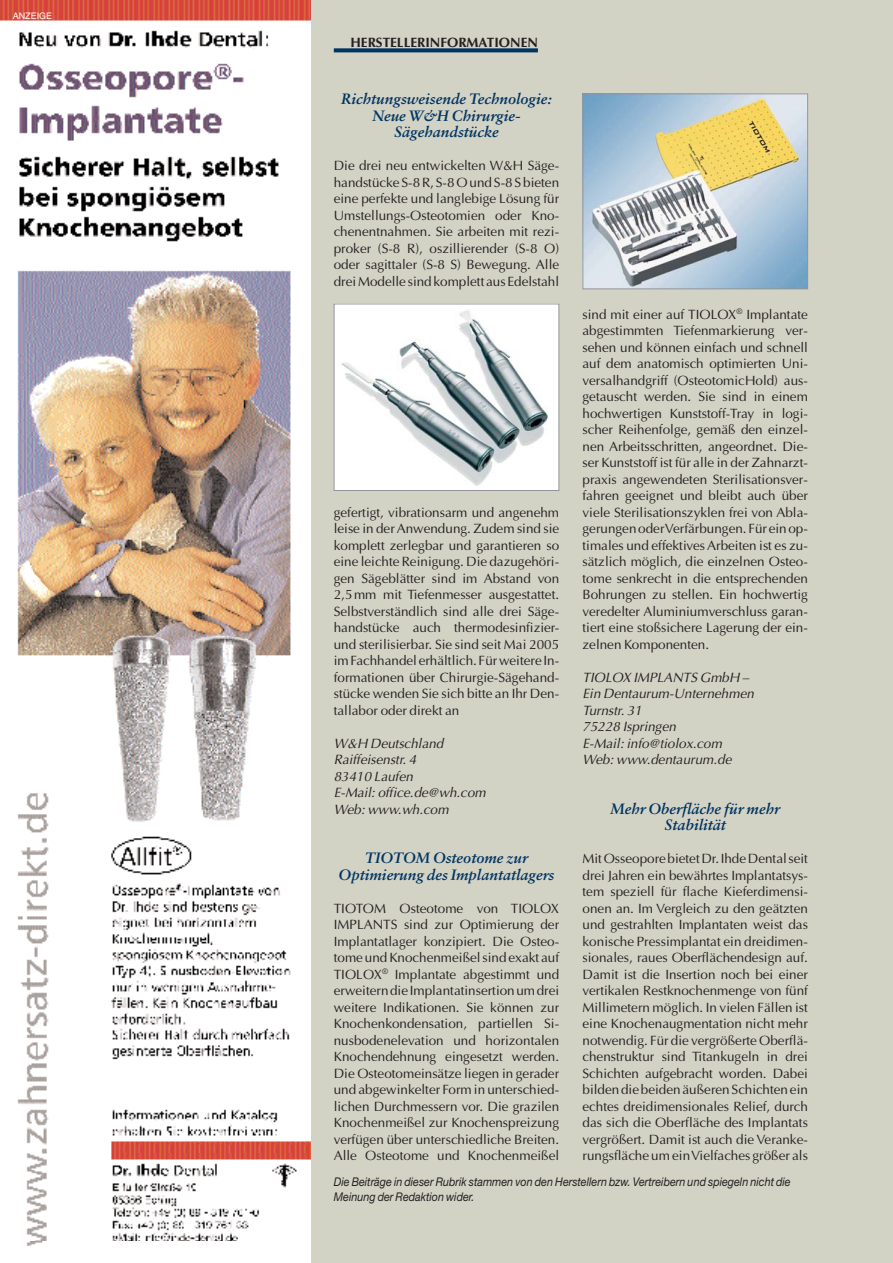
<style>
.page{position:relative;width:893px;height:1263px;background:#d2d2c5}
.page>*{position:absolute;margin:0;border:0;box-sizing:border-box;transform-origin:0 0}
.t1{font:italic 700 15px/16.5px "Sabon";color:#003461;text-align:center}
.t2{font:13.5px/16.5px "Optima";color:#231f20;text-align:justify}
.t3{font:italic 13.5px/16.5px "Optima";color:#231f20}
.t4{font:700 13.5px "Optima";color:#231f20}
.t5{font:italic 12px/14.4px "Helvetica Neue";color:#231f20;scale:.9 1}
.t6{font:9px "Helvetica";color:#fff}
</style>
<div class="page">
<svg style="left:334px;top:48px;width:204px;height:4px"></svg>
<img style="left:0;top:0;width:310px;height:1263px">
<img style="left:585px;top:96px;width:221px;height:191px">
<div style="left:583px;top:94px;width:225px;height:195px;border:1px solid #939598"></div>
<img style="left:336px;top:306px;width:221px;height:183px">
<div style="left:334px;top:304px;width:225px;height:187px;border:1px solid #939598"></div>
<p class="t6" style="left:13px;top:13px;width:41px">ANZEIGE</p>
<p class="t4" style="left:350px;top:37px;width:189px">HERSTELLERINFORMATIONEN</p>
<p class="t1" style="left:341px;top:92px;width:212px">Richtungsweisende Technologie:<br>Neue W&amp;H Chirurgie-<br>Sägehandstücke</p>
<p class="t2" style="left:334px;top:159px;width:227px">Die drei neu entwickelten W&amp;H Säge&shy;handstücke S-8 R, S-8 O und S-8 S bieten eine perfekte und langlebige Lösung für Umstellungs-Osteotomien oder Kno&shy;chenentnahmen. Sie arbeiten mit rezi&shy;proker (S-8 R), oszillierender (S-8 O) oder sagittaler (S-8 S) Bewegung. Alle drei Modelle sind komplett aus Edelstahl</p>
<p class="t2" style="left:583px;top:307px;width:227px">sind mit einer auf TIOLOX<sup>®</sup> Implantate abgestimmten Tiefenmarkierung ver&shy;sehen und können einfach und schnell auf dem anatomisch optimierten Uni&shy;versalhandgriff (OsteotomicHold) aus&shy;getauscht werden. Sie sind in einem hochwertigen Kunststoff-Tray in logi&shy;scher Reihenfolge, gemäß den einzel&shy;nen Arbeitsschritten, angeordnet. Die&shy;ser Kunststoff ist für alle in der Zahnarzt&shy;praxis angewendeten Sterilisationsver&shy;fahren geeignet und bleibt auch über viele Sterilisationszyklen frei von Abla&shy;gerungen oder Verfärbungen. Für ein op&shy;timales und effektives Arbeiten ist es zu&shy;sätzlich möglich, die einzelnen Osteo&shy;tome senkrecht in die entsprechenden Bohrungen zu stellen. Ein hochwertig veredelter Aluminiumverschluss garan&shy;tiert eine stoßsichere Lagerung der ein&shy;zelnen Komponenten.</p>
<p class="t3" style="left:583px;top:670px;width:176px">TIOLOX IMPLANTS GmbH –<br>Ein Dentaurum-Unternehmen<br>Turnstr.31<br>75228 Ispringen<br>E-Mail:info@tiolox.com<br>Web:www.dentaurum.de</p>
<p class="t1" style="left:611px;top:801px;width:171px">Mehr Oberfläche für mehr<br>Stabilität</p>
<p class="t2" style="left:583px;top:852px;width:227px">Mit Osseopore bietet Dr. Ihde Dental seit drei Jahren ein bewährtes Implantatsys&shy;tem speziell für flache Kieferdimensi&shy;onen an. Im Vergleich zu den geätzten und gestrahlten Implantaten weist das konische Pressimplantat ein dreidimen&shy;sionales, raues Oberflächendesign auf.<br>Damit ist die Insertion noch bei einer vertikalen Restknochenmenge von fünf Millimetern möglich. In vielen Fällen ist eine Knochenaugmentation nicht mehr notwendig. Für die vergrößerte Oberflä&shy;chenstruktur sind Titankugeln in drei Schichten aufgebracht worden. Dabei bilden die beiden äußeren Schichten ein echtes dreidimensionales Relief, durch das sich die Oberfläche des Implantats vergrößert. Damit ist auch die Veranke&shy;rungsfläche um ein Vielfaches größer als</p>
<p class="t5" style="left:334px;top:1176px;width:509px">Die Beiträge in dieser Rubrik stammen von den Herstellern bzw. Vertreibern und spiegeln nicht die<br>Meinung der Redaktion wider.</p>
<p class="t2" style="left:334px;top:505px;width:227px">gefertigt, vibrationsarm und angenehm leise in der Anwendung. Zudem sind sie komplett zerlegbar und garantieren so eine leichte Reinigung. Die dazugehöri&shy;gen Sägeblätter sind im Abstand von 2,5mm mit Tiefenmesser ausgestattet.<br>Selbstverständlich sind alle drei Säge&shy;handstücke auch thermodesinfizier&shy;und sterilisierbar. Sie sind seit Mai 2005 im Fachhandel erhältlich. Für weitere In&shy;formationen über Chirurgie-Sägehand&shy;stücke wenden Sie sich bitte an Ihr Den&shy;tallabor oder direkt an</p>
<p class="t3" style="left:334px;top:736px;width:156px">W&amp;H Deutschland<br>Raiffeisenstr.4<br>83410 Laufen<br>E-Mail:office.de@wh.com<br>Web:www.wh.com</p>
<p class="t1" style="left:339px;top:851px;width:217px">TIOTOM Osteotome zur<br>Optimierung des Implantatlagers</p>
<p class="t2" style="left:334px;top:901px;width:227px">TIOTOM Osteotome von TIOLOX IMPLANTS sind zur Optimierung der Implantatlager konzipiert. Die Osteo&shy;tome und Knochenmeißel sind exakt auf TIOLOX<sup>®</sup> Implantate abgestimmt und erweitern die Implantatinsertion um drei weitere Indikationen. Sie können zur Knochenkondensation, partiellen Si&shy;nusbodenelevation und horizontalen Knochendehnung eingesetzt werden.<br>Die Osteotomeinsätze liegen in gerader und abgewinkelter Form in unterschied&shy;lichen Durchmessern vor. Die grazilen Knochenmeißel zur Knochenspreizung verfügen über unterschiedliche Breiten.<br>Alle Osteotome und Knochenmeißel</p>
</div>
